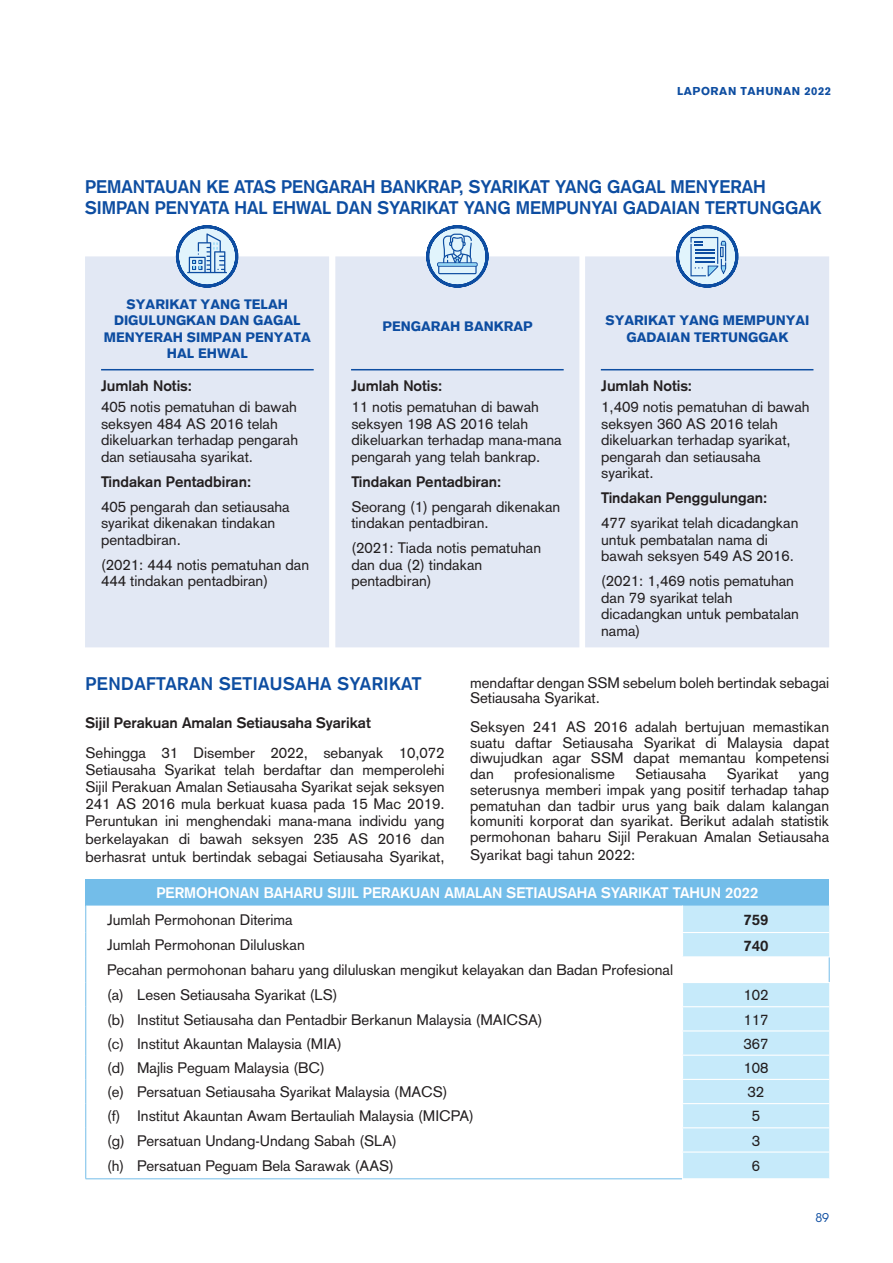
<style>
.page{position:relative;width:893px;height:1263px;background:#fff}
.page>*{position:absolute;margin:0;border:0;box-sizing:border-box;transform-origin:0 0}
.t1{font:700 18px/21.6px "Akzidenz Grotesk";color:#0d4da1}
.t2{font:700 18px "Akzidenz Grotesk";letter-spacing:.025em;color:#0d4da1}
.t3{font:15px/16.5px "Akzidenz Grotesk";color:#231f20}
.t4{font:700 15px "Akzidenz Grotesk";color:#231f20}
.t5{font:700 15px "Akzidenz Grotesk";color:#fff}
.t6{font:900 13.5px/16.2px "Akzidenz Grotesk";color:#0d4da1;text-align:center}
.t7{font:12px "ITC Avant Garde Std";color:#0d4da1}
.t8{font:900 11.25px "Akzidenz Grotesk";letter-spacing:.05em;color:#0d4da1}
</style>
<div class="page">
<div style="left:85px;top:256px;width:244px;height:391px;background:#e2e8f4"></div>
<div style="left:335px;top:256px;width:244px;height:391px;background:#e2e8f4"></div>
<div style="left:585px;top:256px;width:244px;height:391px;background:#e2e8f4"></div>
<hr style="left:101px;top:369px;width:213px;height:1px;background:#0d4da1">
<hr style="left:351px;top:369px;width:213px;height:1px;background:#0d4da1">
<hr style="left:601px;top:369px;width:212px;height:1px;background:#0d4da1">
<svg style="left:425px;top:225px;width:65px;height:64px;background:#aec8e3"></svg>
<hr style="left:438px;top:263px;width:38px;height:3px;background:#8dd7f7">
<svg style="left:174px;top:225px;width:66px;height:64px;background:#b0cae4"></svg>
<svg style="left:674px;top:225px;width:66px;height:64px;background:#acc7e3"></svg>
<div style="left:86px;top:879px;width:743px;height:26px;background:#73bde9"></div>
<svg style="left:682px;top:905px;width:148px;height:274px;background:#ceecfa"></svg>
<svg style="left:86px;top:905px;width:1px;height:273px"></svg>
<hr style="left:86px;top:1178px;width:596px;height:1px;background:#73bde9">
<p class="t8" style="left:677px;top:84px;width:156px">LAPORAN TAHUNAN 2022</p>
<p class="t1" style="left:85px;top:177px;width:738px">PEMANTAUAN KE ATAS PENGARAH BANKRAP, SYARIKAT YANG GAGAL MENYERAH<br>SIMPAN PENYATA HAL EHWAL DAN SYARIKAT YANG MEMPUNYAI GADAIAN TERTUNGGAK</p>
<p class="t6" style="left:104px;top:296px;width:208px">SYARIKAT YANG TELAH<br>DIGULUNGKAN DAN GAGAL<br>MENYERAH SIMPAN PENYATA<br>HAL EHWAL</p>
<p class="t4" style="left:101px;top:380px;width:92px">Jumlah Notis:</p>
<p class="t3" style="left:101px;top:399px;width:199px">405 notis pematuhan di bawah seksyen 484 AS 2016 telah dikeluarkan terhadap pengarah dan setiausaha syarikat.</p>
<p class="t4" style="left:101px;top:475px;width:152px">Tindakan Pentadbiran:</p>
<p class="t3" style="left:101px;top:498px;width:190px">405 pengarah dan setiausaha syarikat dikenakan tindakan pentadbiran.</p>
<p class="t3" style="left:101px;top:556px;width:210px">(2021: 444 notis pematuhan dan<br>444 tindakan pentadbiran)</p>
<p class="t6" style="left:383px;top:318px;width:152px">PENGARAH BANKRAP</p>
<p class="t4" style="left:351px;top:380px;width:92px">Jumlah Notis:</p>
<p class="t3" style="left:351px;top:399px;width:212px">11 notis pematuhan di bawah seksyen 198 AS 2016 telah dikeluarkan terhadap mana-mana pengarah yang telah bankrap.</p>
<p class="t4" style="left:351px;top:475px;width:152px">Tindakan Pentadbiran:</p>
<p class="t3" style="left:351px;top:498px;width:210px">Seorang (1) pengarah dikenakan tindakan pentadbiran.</p>
<p class="t3" style="left:351px;top:540px;width:191px">(2021: Tiada notis pematuhan dan dua (2) tindakan pentadbiran)</p>
<p class="t6" style="left:605px;top:313px;width:206px">SYARIKAT YANG MEMPUNYAI<br>GADAIAN TERTUNGGAK</p>
<p class="t4" style="left:601px;top:380px;width:92px">Jumlah Notis:</p>
<p class="t3" style="left:601px;top:399px;width:210px">1,409 notis pematuhan di bawah seksyen 360 AS 2016 telah dikeluarkan terhadap syarikat, pengarah dan setiausaha syarikat.</p>
<p class="t4" style="left:601px;top:492px;width:168px">Tindakan Penggulungan:</p>
<p class="t3" style="left:601px;top:515px;width:199px">477 syarikat telah dicadangkan untuk pembatalan nama di bawah seksyen 549 AS 2016.</p>
<p class="t3" style="left:601px;top:573px;width:199px">(2021: 1,469 notis pematuhan dan 79 syarikat telah dicadangkan untuk pembatalan nama)</p>
<p class="t3" style="left:470px;top:675px;width:361px;line-height:15.8px">mendaftar dengan SSM sebelum boleh bertindak sebagai<br>Setiausaha Syarikat.</p>
<p class="t3" style="left:470px;top:719px;width:361px;line-height:15.8px;text-align:justify">Seksyen 241 AS 2016 adalah bertujuan memastikan suatu daftar Setiausaha Syarikat di Malaysia dapat diwujudkan agar SSM dapat memantau kompetensi dan</p>
<p class="t2" style="left:86px;top:677px;width:338px">PENDAFTARAN SETIAUSAHA SYARIKAT</p>
<p class="t4" style="left:86px;top:717px;width:287px">Sijil Perakuan Amalan Setiausaha Syarikat</p>
<p class="t3" style="left:86px;top:744px;width:361px;line-height:17.2px;text-align:justify">Sehingga 31 Disember 2022, sebanyak 10,072<br>Setiausaha Syarikat telah berdaftar dan memperolehi Sijil Perakuan Amalan Setiausaha Syarikat sejak seksyen 241 AS 2016 mula berkuat kuasa pada 15 Mac 2019.<br>Peruntukan ini menghendaki mana-mana individu yang berkelayakan di bawah seksyen 235 AS 2016 dan berhasrat untuk bertindak sebagai Setiausaha Syarikat,</p>
<p class="t3" style="left:514px;top:766px;width:102px">profesionalisme</p>
<p class="t3" style="left:635px;top:766px;width:72px">Setiausaha</p>
<p class="t3" style="left:727px;top:766px;width:53px">Syarikat</p>
<p class="t3" style="left:470px;top:766px;width:361px;line-height:15.8px;text-align:justify;text-indent:329px">yang seterusnya memberi impak yang positif terhadap tahap pematuhan dan tadbir urus yang baik dalam kalangan komuniti korporat dan syarikat. Berikut adalah statistik permohonan baharu Sijil Perakuan Amalan Setiausaha</p>
<p class="t3" style="left:470px;top:847px;width:167px">Syarikat bagi tahun 2022:</p>
<p class="t5" style="left:156px;top:887px;width:603px">PERMOHONAN BAHARU SIJIL PERAKUAN AMALAN SETIAUSAHA SYARIKAT TAHUN 2022</p>
<p class="t3" style="left:107px;top:911px;width:187px">Jumlah Permohonan Diterima</p>
<p class="t4" style="left:743px;top:914px;width:27px">759</p>
<p class="t3" style="left:107px;top:937px;width:199px">Jumlah Permohonan Diluluskan</p>
<p class="t4" style="left:743px;top:939px;width:27px">740</p>
<p class="t3" style="left:107px;top:958px;width:567px;line-height:24.9px">Pecahan permohonan baharu yang diluluskan mengikut kelayakan dan Badan Profesional (a) Lesen Setiausaha Syarikat (LS)</p>
<p class="t3" style="left:743px;top:987px;width:27px">102</p>
<p class="t3" style="left:107px;top:1011px;width:437px">(b) Institut Setiausaha dan Pentadbir Berkanun Malaysia (MAICSA)</p>
<p class="t3" style="left:743px;top:1011px;width:27px">117</p>
<p class="t3" style="left:107px;top:1035px;width:236px">(c) Institut Akauntan Malaysia (MIA)</p>
<p class="t3" style="left:743px;top:1035px;width:27px">367</p>
<p class="t3" style="left:107px;top:1060px;width:219px">(d) Majlis Peguam Malaysia (BC)</p>
<p class="t3" style="left:743px;top:1060px;width:27px">108</p>
<p class="t3" style="left:107px;top:1084px;width:342px">(e) Persatuan Setiausaha Syarikat Malaysia (MACS)</p>
<p class="t3" style="left:747px;top:1084px;width:18px">32</p>
<p class="t3" style="left:107px;top:1108px;width:368px">(f) Institut Akauntan Awam Bertauliah Malaysia (MICPA)</p>
<p class="t3" style="left:752px;top:1108px;width:10px">5</p>
<p class="t3" style="left:107px;top:1132px;width:291px">(g) Persatuan Undang-Undang Sabah (SLA)</p>
<p class="t3" style="left:752px;top:1132px;width:10px">3</p>
<p class="t3" style="left:107px;top:1158px;width:288px">(h) Persatuan Peguam Bela Sarawak (AAS)</p>
<p class="t3" style="left:752px;top:1158px;width:10px">6</p>
<p class="t7" style="left:815px;top:1211px;width:15px">89</p>
</div>
